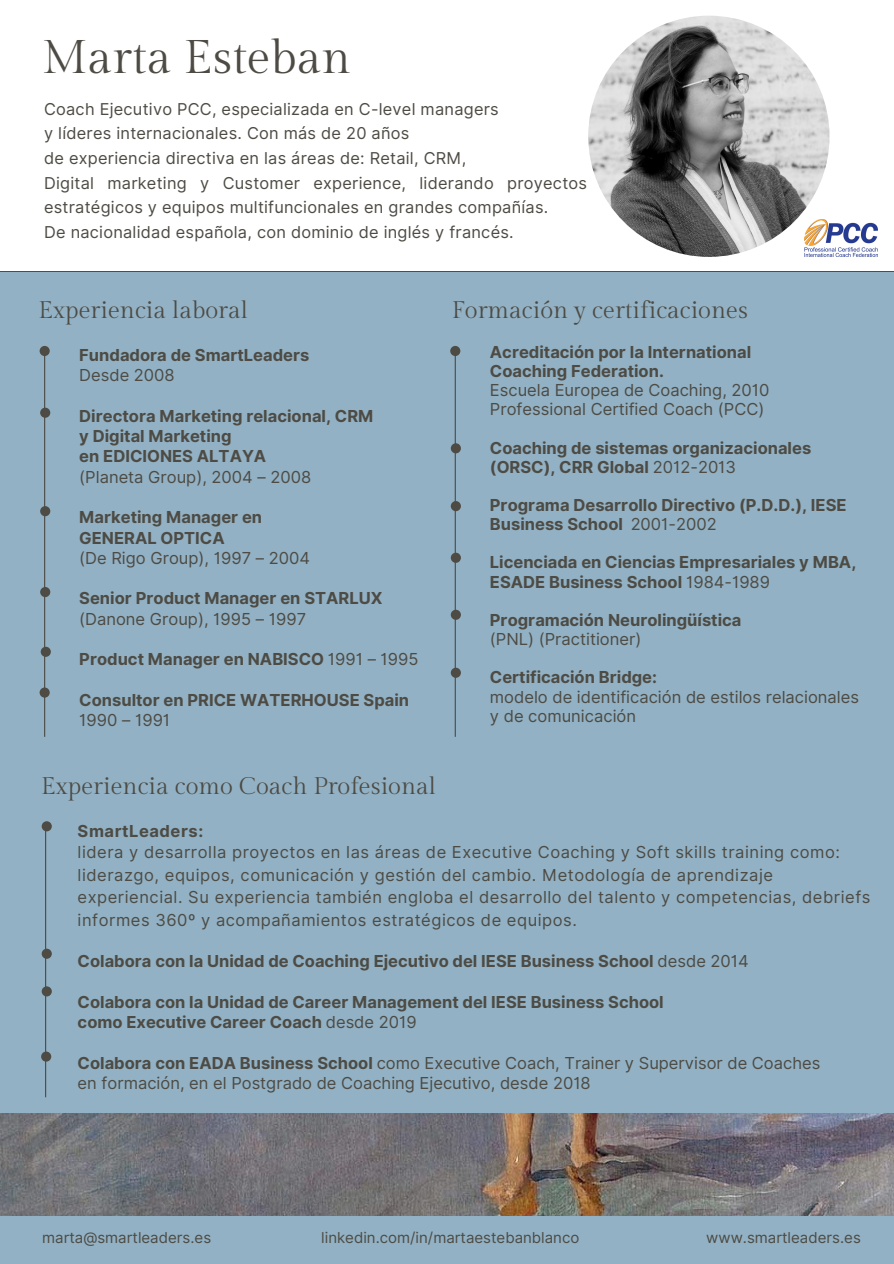
<style>
.page{position:relative;width:894px;height:1264px;background:#fff}
.page>*{position:absolute;margin:0;border:0;box-sizing:border-box;transform-origin:0 0}
.t1{font:47.1px "Gilda Display";color:#4d4b44}
.t2{font:24px "Gilda Display";color:#4d4b44}
.t3{font:700 16.5px/19.2px "Inter";color:#4d4b44}
.t4{font:16.5px "Inter";color:#4d4b44}
.t5{font:16.5px/22.5px "Inter";letter-spacing:.03em;color:#4d4b44}
.t6{font:700 16.5px "Inter";letter-spacing:.035em;color:#4d4b44}
.t7{font:16.35px/24.6px "Inter";letter-spacing:.015em;color:#4d4b44}
.t8{font:15px "Inter";color:#4d4b44}
.s1{font-weight:400}
.s2{font-weight:700}
</style>
<div class="page">
<div style="left:0;top:0;width:893px;height:1263px;background:#92b1c4"></div>
<hr style="left:0;top:271px;width:893px;height:1px;background:#4d4b44">
<hr style="left:44px;top:355px;width:1px;height:381px;background:#4d4b44">
<div style="left:40px;top:346px;width:10px;height:10px;background:#4d4b44;border-radius:50%"></div>
<div style="left:40px;top:407px;width:10px;height:11px;background:#4d4b44;border-radius:50%"></div>
<div style="left:40px;top:506px;width:10px;height:10px;background:#4d4b44;border-radius:50%"></div>
<hr style="left:45px;top:825px;width:1px;height:272px;background:#4d4b44">
<div style="left:42px;top:821px;width:10px;height:10px;background:#4d4b44;border-radius:50%"></div>
<div style="left:42px;top:948px;width:10px;height:10px;background:#4d4b44;border-radius:50%"></div>
<div style="left:40px;top:587px;width:10px;height:10px;background:#4d4b44;border-radius:50%"></div>
<div style="left:41px;top:646px;width:10px;height:11px;background:#4d4b44;border-radius:50%"></div>
<div style="left:40px;top:687px;width:10px;height:10px;background:#4d4b44;border-radius:50%"></div>
<div style="left:41px;top:1051px;width:10px;height:10px;background:#4d4b44;border-radius:50%"></div>
<hr style="left:454px;top:355px;width:1px;height:381px;background:#4d4b44">
<div style="left:450px;top:346px;width:10px;height:10px;background:#4d4b44;border-radius:50%"></div>
<div style="left:450px;top:443px;width:11px;height:10px;background:#4d4b44;border-radius:50%"></div>
<div style="left:42px;top:986px;width:10px;height:10px;background:#4d4b44;border-radius:50%"></div>
<div style="left:450px;top:501px;width:11px;height:10px;background:#4d4b44;border-radius:50%"></div>
<div style="left:450px;top:552px;width:11px;height:11px;background:#4d4b44;border-radius:50%"></div>
<div style="left:450px;top:609px;width:11px;height:11px;background:#4d4b44;border-radius:50%"></div>
<div style="left:450px;top:667px;width:11px;height:11px;background:#4d4b44;border-radius:50%"></div>
<img style="left:0;top:1113px;width:893px;height:102px">
<div style="left:0;top:0;width:893px;height:270px;background:#fff"></div>
<img style="left:588px;top:16px;width:241px;height:241px;border-radius:50%">
<img style="left:804px;top:219px;width:72px;height:37px">
<p class="t1" style="left:42px;top:31px;width:311px">Marta Esteban</p>
<p class="t7" style="left:44px;top:97px;width:456px">Coach Ejecutivo PCC, especializada en C-level managers</p>
<p class="t7" style="left:44px;top:121px;width:367px">y líderes internacionales. Con más de 20 años</p>
<p class="t7" style="left:44px;top:146px;width:423px">de experiencia directiva en las áreas de: Retail, CRM,</p>
<p class="t7" style="left:44px;top:170px;width:544px">Digital marketing y Customer experience, liderando proyectos estratégicos y equipos multifuncionales en grandes compañías.</p>
<p class="t7" style="left:44px;top:219px;width:471px">De nacionalidad española, con dominio de inglés y francés.</p>
<p class="t2" style="left:38px;top:296px;width:211px">Experiencia laboral</p>
<p class="t3" style="left:79px;top:345px;width:231px">Fundadora de SmartLeaders</p>
<p class="t4" style="left:79px;top:365px;width:97px">Desde 2008</p>
<p class="t3" style="left:79px;top:406px;width:295px">Directora Marketing relacional, CRM</p>
<p class="t3" style="left:79px;top:426px;width:154px">y Digital Marketing</p>
<p class="t3" style="left:79px;top:447px;width:188px">en EDICIONES ALTAYA</p>
<p class="t4" style="left:79px;top:467px;width:233px">(Planeta Group), 2004 – 2008</p>
<p class="t3" style="left:79px;top:507px;width:184px">Marketing Manager en</p>
<p class="t3" style="left:79px;top:528px;width:147px">GENERAL OPTICA</p>
<p class="t4" style="left:79px;top:548px;width:232px">(De Rigo Group), 1997 – 2004</p>
<p class="t3" style="left:79px;top:588px;width:305px">Senior Product Manager en STARLUX</p>
<p class="t4" style="left:79px;top:608px;width:228px">(Danone Group), 1995 – 1997</p>
<p class="t3" style="left:79px;top:649px;width:340px">Product Manager en NABISCO <span class="s1">1991 – 1995</span></p>
<p class="t3" style="left:79px;top:690px;width:331px">Consultor en PRICE WATERHOUSE Spain</p>
<p class="t4" style="left:79px;top:710px;width:92px">1990 – 1991</p>
<p class="t2" style="left:452px;top:296px;width:297px">Formación y certificaciones</p>
<p class="t3" style="left:490px;top:342px;width:263px">Acreditación por la International</p>
<p class="t3" style="left:490px;top:361px;width:175px">Coaching Federation.</p>
<p class="t4" style="left:490px;top:380px;width:281px">Escuela Europea de Coaching, 2010</p>
<p class="t4" style="left:490px;top:399px;width:276px">Professional Certified Coach (PCC)</p>
<p class="t3" style="left:490px;top:438px;width:323px">Coaching de sistemas organizacionales (ORSC), CRR Global <span class="s1">2012-2013</span></p>
<p class="t3" style="left:490px;top:495px;width:358px">Programa Desarrollo Directivo (P.D.D.), IESE<br>Business School <span class="s1">2001-2002</span></p>
<p class="t3" style="left:490px;top:553px;width:368px">Licenciada en Ciencias Empresariales y MBA,<br>ESADE Business School <span class="s1">1984-1989</span></p>
<p class="t3" style="left:490px;top:610px;width:253px">Programación Neurolingüística</p>
<p class="t4" style="left:490px;top:629px;width:153px">(PNL) (Practitioner)</p>
<p class="t3" style="left:490px;top:667px;width:169px">Certificación Bridge:</p>
<p class="t4" style="left:490px;top:686px;width:370px">modelo de identificación de estilos relacionales</p>
<p class="t4" style="left:490px;top:705px;width:148px">y de comunicación</p>
<p class="t2" style="left:41px;top:772px;width:396px">Experiencia como Coach Profesional</p>
<p class="t6" style="left:78px;top:820px;width:127px">SmartLeaders:</p>
<p class="t5" style="left:78px;top:840px;width:794px">lidera y desarrolla proyectos en las áreas de Executive Coaching y Soft skills training como: liderazgo, equipos, comunicación y gestión del cambio. Metodología de aprendizaje experiencial. Su experiencia también engloba el desarrollo del talento y competencias, debriefs informes 360º y acompañamientos estratégicos de equipos.</p>
<p class="t3" style="left:78px;top:951px;width:672px">Colabora con la Unidad de Coaching Ejecutivo del IESE Business School <span class="s1">desde 2014</span></p>
<p class="t3" style="left:78px;top:992px;width:587px">Colabora con la Unidad de Career Management del IESE Business School</p>
<p class="t3" style="left:78px;top:1012px;width:340px">como Executive Career Coach <span class="s1">desde 2019</span></p>
<p class="t4" style="left:78px;top:1052px;width:744px"><span class="s2">Colabora con EADA Business School</span> como Executive Coach, Trainer y Supervisor de Coaches</p>
<p class="t4" style="left:78px;top:1073px;width:514px">en formación, en el Postgrado de Coaching Ejecutivo, desde 2018</p>
<p class="t8" style="left:42px;top:1228px;width:170px">marta@smartleaders.es</p>
<p class="t8" style="left:321px;top:1228px;width:259px">linkedin.com/in/martaestebanblanco</p>
<p class="t8" style="left:706px;top:1228px;width:156px">www.smartleaders.es</p>
</div>
